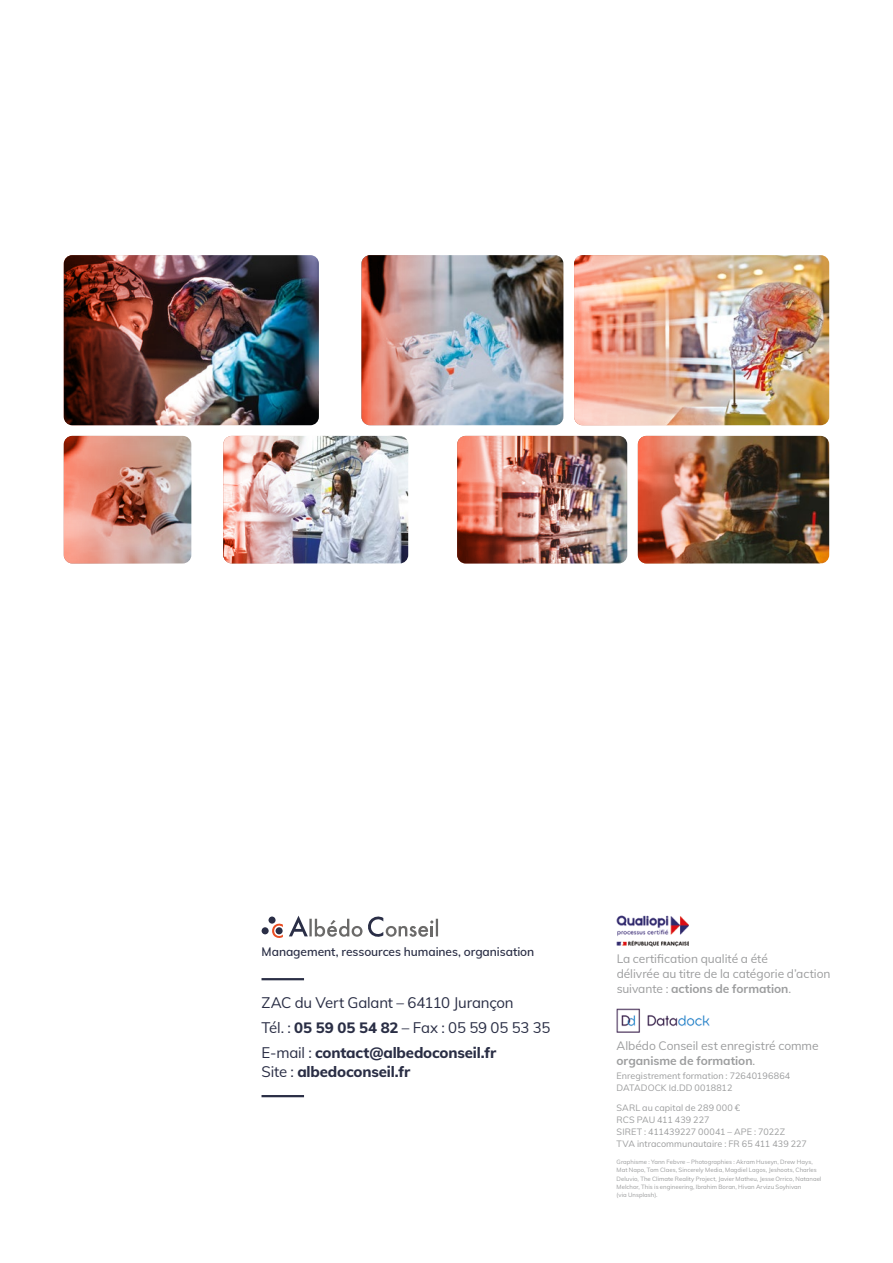
<style>
.page{position:relative;width:893px;height:1263px;background:#fff}
.page>*{position:absolute;margin:0;border:0;box-sizing:border-box;transform-origin:0 0}
.t1{font:15px/24.8px "Mulish";letter-spacing:-.015em;color:#2a2e45}
.t2{font:800 15px "Mulish";letter-spacing:-.015em;color:#2a2e45}
.t3{font:12px/15px "Mulish";letter-spacing:-.005em;color:#9c9d9e}
.t4{font:600 12px "Mulish";letter-spacing:-.005em;color:#2a2e45}
.t5{font:9px/12px "Mulish";letter-spacing:.005em;color:#9c9d9e}
.t6{font:6px/8.2px "Mulish";letter-spacing:.005em;color:#9c9d9e}
.s1{font-weight:800}
.s2{font-weight:400}
.s3{font-weight:700}
</style>
<div class="page">
<svg style="left:272px;top:923px;width:11px;height:15px"></svg>
<div style="left:268px;top:916px;width:8px;height:8px;background:#2a2e46;border-radius:50%"></div>
<div style="left:261px;top:927px;width:8px;height:7px;background:#2a2e46;border-radius:50%"></div>
<div style="left:276px;top:927px;width:7px;height:7px;background:#2a2e46;border-radius:50%"></div>
<svg style="left:289px;top:915px;width:149px;height:22px"></svg>
<hr style="left:261px;top:978px;width:43px;height:2px;background:#2a2e45">
<hr style="left:261px;top:1095px;width:43px;height:2px;background:#2a2e45">
<img style="left:361px;top:255px;width:202px;height:170px">
<img style="left:64px;top:255px;width:255px;height:170px">
<img style="left:574px;top:255px;width:255px;height:170px">
<img style="left:361px;top:255px;width:85px;height:170px;border-radius:9px">
<img style="left:64px;top:255px;width:170px;height:170px;border-radius:9px">
<img style="left:574px;top:255px;width:170px;height:170px;border-radius:9px">
<img style="left:223px;top:436px;width:185px;height:127px">
<img style="left:638px;top:436px;width:191px;height:127px">
<img style="left:457px;top:436px;width:170px;height:127px;border-radius:9px">
<img style="left:223px;top:436px;width:85px;height:127px;border-radius:9px">
<img style="left:64px;top:436px;width:127px;height:127px;border-radius:9px">
<img style="left:638px;top:436px;width:85px;height:127px;border-radius:9px">
<img style="left:617px;top:915px;width:72px;height:31px">
<img style="left:617px;top:1008px;width:93px;height:25px">
<h2 class="t4" style="left:261px;top:943px;width:274px">Management, ressources humaines, organisation</h2>
<h1 class="t1" style="left:261px;top:989px;width:290px">ZAC du Vert Galant – 64110 Jurançon<br>Tél. : <span class="s1">05 59 05 54 82</span> – Fax : 05 59 05 53 35<br>E-mail : <span class="s1">contact@albedoconseil.fr</span></h1>
<h1 class="t2" style="left:261px;top:1061px;width:150px"><span class="s2">Site :</span> albedoconseil.fr</h1>
<h2 class="t3" style="left:617px;top:950px;width:215px">La certification qualité a été<br>délivrée au titre de la catégorie d’action suivante : <span class="s3">actions de formation</span>.</h2>
<h2 class="t3" style="left:617px;top:1037px;width:204px">Albédo Conseil est enregistré comme <span class="s3">organisme de formation</span>.</h2>
<h3 class="t5" style="left:617px;top:1069px;width:175px">Enregistrement formation : 72640196864<br>DATADOCK Id.DD 0018812</h3>
<h3 class="t5" style="left:617px;top:1101px;width:192px">SARL au capital de 289 000 €<br>RCS PAU 411 439 227<br>SIRET : 411439227 00041 – APE : 7022Z<br>TVA intracommunautaire : FR 65 411 439 227</h3>
<p class="t6" style="left:617px;top:1157px;width:206px">Graphisme : Yann Febvre – Photographies : Akram Huseyn, Drew Hays, Mat Napo, Tom Claes, Sincerely Media, Magdiel Lagos, Jeshoots, Charles Deluvio, The Climate Reality Project, Javier Matheu, Jesse Orrico, Natanael Melchor, This is engineering, Ibrahim Boran, Hivan Arvizu Soyhivan<br>(via Unsplash).</p>
</div>
